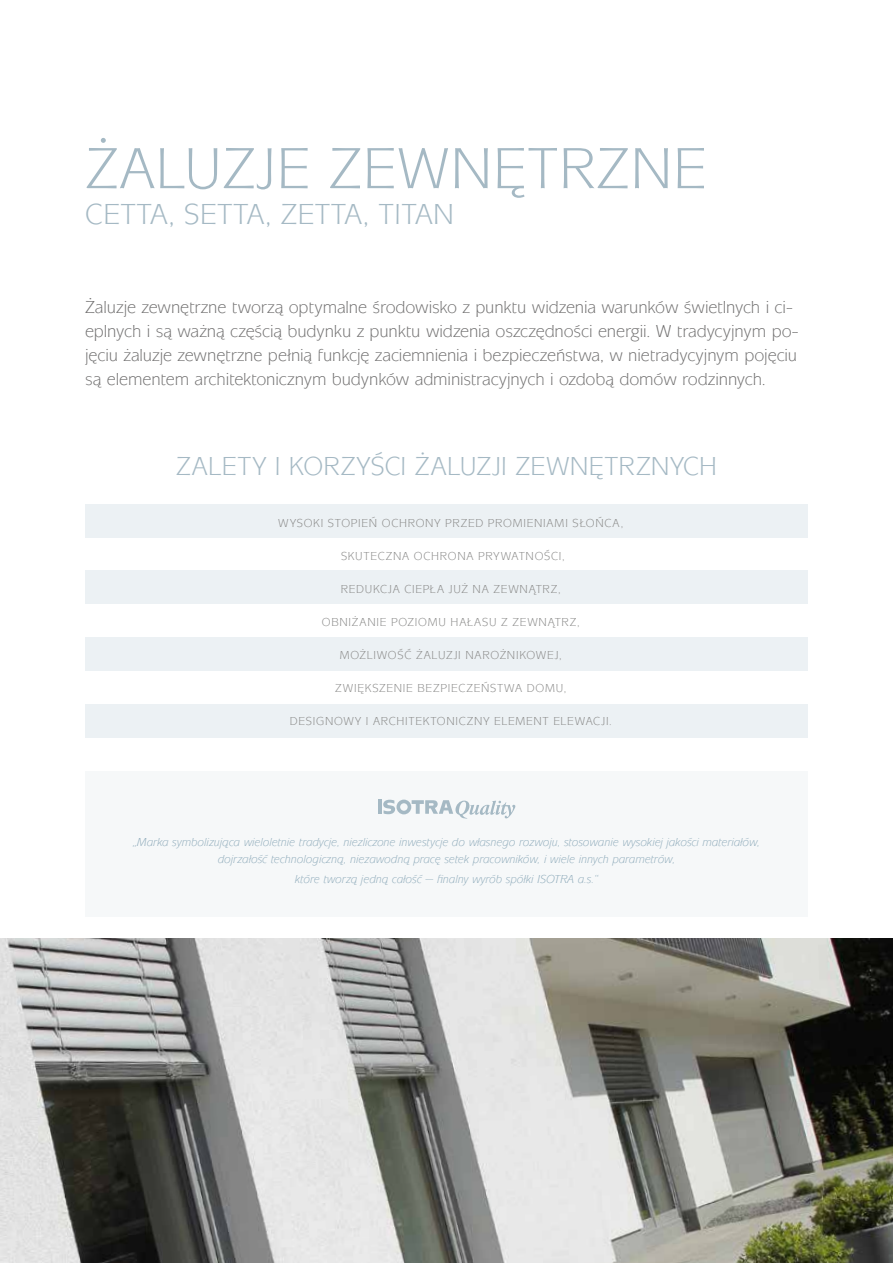
<style>
.page{position:relative;width:893px;height:1263px;background:#fff}
.page>*{position:absolute;margin:0;border:0;box-sizing:border-box;transform-origin:0 0}
.t1{font:60px "Mixage Itc TOT";letter-spacing:.015em;color:#a5b9c4}
.t2{font:30px "Mixage Itc TOT";letter-spacing:.015em;color:#a5b9c4}
.t3{font:27px "Mixage Itc TOT";letter-spacing:.01em;color:#a5b9c4}
.t4{font:18px/24px "Mixage Itc TOT";letter-spacing:-.005em;color:#706f6f}
.t5{font:italic 12px/16.5px "Mixage Itc TOT";color:#8ca9b9;text-align:center}
.t6{font:12px "Mixage Itc TOT";letter-spacing:.06em;color:#8a8a89}
</style>
<div class="page">
<div style="left:85px;top:504px;width:723px;height:33px;background:#ecf1f4"></div>
<div style="left:85px;top:570px;width:723px;height:33px;background:#ecf1f4"></div>
<div style="left:85px;top:637px;width:723px;height:34px;background:#ecf1f4"></div>
<div style="left:85px;top:704px;width:723px;height:33px;background:#ecf1f4"></div>
<img style="left:0;top:938px;width:893px;height:325px">
<div style="left:85px;top:771px;width:723px;height:145px;background:#f6f8f9"></div>
<hr style="left:378px;top:800px;width:3px;height:14px;background:#a5b9c4">
<svg style="left:383px;top:800px;width:132px;height:18px"></svg>
<h1 class="t1" style="left:85px;top:135px;width:622px">ŻALUZJE ZEWNĘTRZNE</h1>
<h2 class="t2" style="left:85px;top:198px;width:370px">CETTA, SETTA, ZETTA, TITAN</h2>
<p class="t4" style="left:85px;top:295px;width:715px">Żaluzje zewnętrzne tworzą optymalne środowisko z punktu widzenia warunków świetlnych i ci&shy;eplnych i są ważną częścią budynku z punktu widzenia oszczędności energii. W tradycyjnym po&shy;jęciu żaluzje zewnętrzne pełnią funkcję zaciemnienia i bezpieczeństwa, w nietradycyjnym pojęciu są elementem architektonicznym budynków administracyjnych i ozdobą domów rodzinnych.</p>
<h3 class="t3" style="left:176px;top:451px;width:542px">ZALETY I KORZYŚCI ŻALUZJI ZEWNĘTRZNYCH</h3>
<p class="t6" style="left:278px;top:516px;width:346px">WYSOKI STOPIEŃ OCHRONY PRZED PROMIENIAMI SŁOŃCA,</p>
<p class="t6" style="left:341px;top:549px;width:225px">SKUTECZNA OCHRONA PRYWATNOŚCI,</p>
<p class="t6" style="left:341px;top:582px;width:221px">REDUKCJA CIEPŁA JUŻ NA ZEWNĄTRZ,</p>
<p class="t6" style="left:322px;top:615px;width:259px">OBNIŻANIE POZIOMU HAŁASU Z ZEWNĄTRZ,</p>
<p class="t6" style="left:340px;top:648px;width:224px">MOŻLIWOŚĆ ŻALUZJI NAROŻNIKOWEJ,</p>
<p class="t6" style="left:335px;top:681px;width:232px">ZWIĘKSZENIE BEZPIECZEŃSTWA DOMU,</p>
<p class="t6" style="left:290px;top:714px;width:323px">DESIGNOWY I ARCHITEKTONICZNY ELEMENT ELEWACJI.</p>
<p class="t5" style="left:133px;top:834px;width:628px">„Marka symbolizująca wieloletnie tradycje, niezliczone inwestycje do własnego rozwoju, stosowanie wysokiej jakości materiałów, dojrzałość technologiczną, niezawodną pracę setek pracowników, i wiele innych parametrów,</p>
<p class="t5" style="left:295px;top:871px;width:305px">które tworzą jedną całość — finalny wyrób spółki ISOTRA a.s.“</p>
</div>
